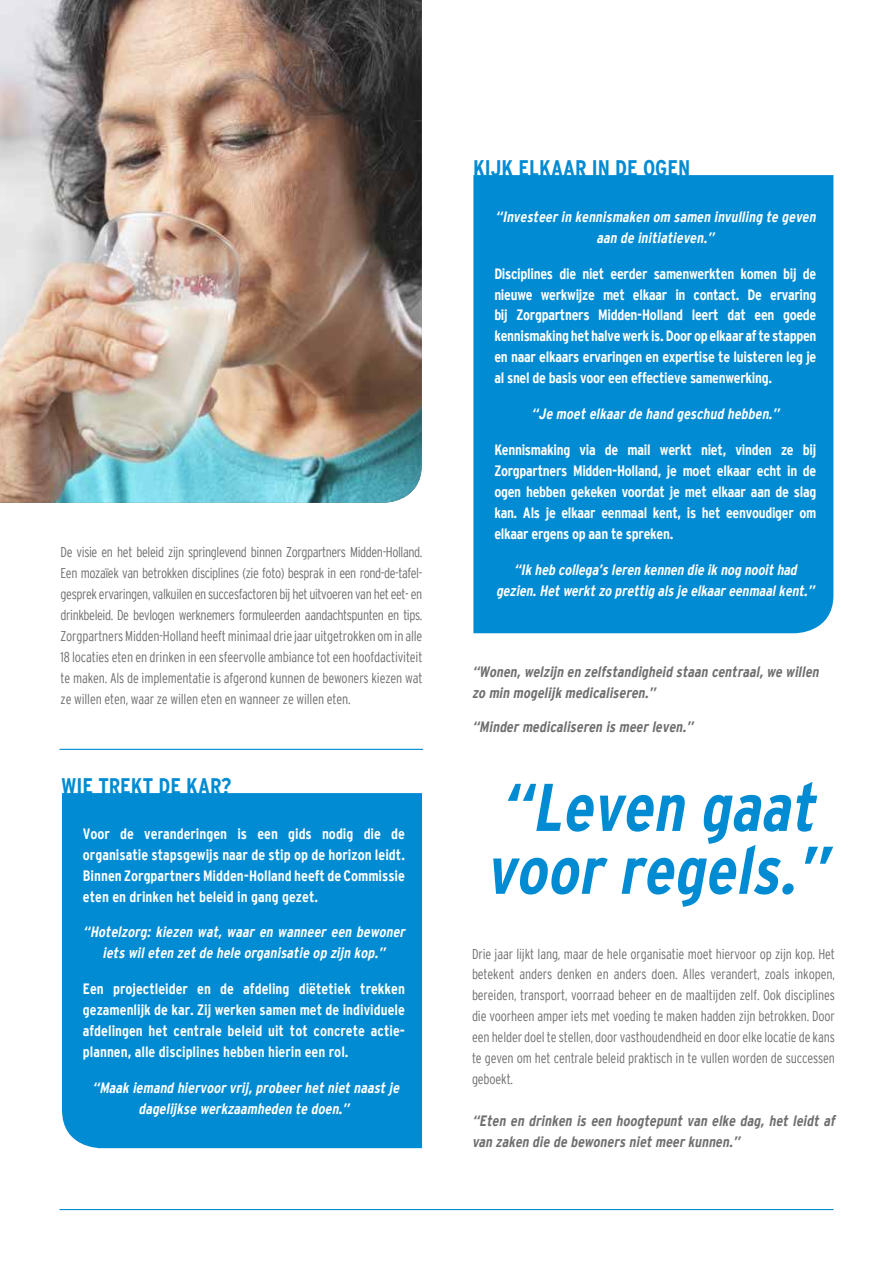
<style>
.page{position:relative;width:893px;height:1263px;background:#fff}
.page>*{position:absolute;margin:0;border:0;box-sizing:border-box;transform-origin:0 0}
.t1{font:italic 700 condensed 67.2px/62.8px "Interstate";color:#008bd2}
.t2{font:700 condensed 22.5px "Interstate";color:#008bd2}
.t3{font:700 condensed 15px/21px "Interstate";letter-spacing:-.01em;color:#fff;text-align:justify}
.t4{font:italic 700 condensed 15px/21px "Interstate";color:#fff;text-align:center}
.t5{font:italic 700 condensed 15px/21px "Interstate";color:#706f6f}
.t6{font:300 condensed 14.25px/21px "Interstate";letter-spacing:-.01em;color:#706f6f;text-align:justify;scale:.96 1}
</style>
<div class="page">
<div style="left:473px;top:175px;width:360px;height:458px;background:#008bd2"></div>
<hr style="left:60px;top:1209px;width:773px;height:1px;background:#008bd2">
<div style="left:62px;top:793px;width:360px;height:355px;background:#008bd2"></div>
<img style="left:0;top:0;width:422px;height:503px">
<hr style="left:60px;top:749px;width:363px;height:1px;background:#008bd2">
<p class="t6" style="left:61px;top:542px;width:378px">De visie en het beleid zijn springlevend binnen Zorgpartners Midden-Holland.<br>Een mozaïek van betrokken disciplines (zie foto) besprak in een rond-de-tafel&shy;gesprek ervaringen, valkuilen en succesfactoren bij het uitvoeren van het eet- en drinkbeleid. De bevlogen werknemers formuleerden aandachtspunten en tips.<br>Zorgpartners Midden-Holland heeft minimaal drie jaar uitgetrokken om in alle 18 locaties eten en drinken in een sfeervolle ambiance tot een hoofdactiviteit te maken. Als de implementatie is afgerond kunnen de bewoners kiezen wat ze willen eten, waar ze willen eten en wanneer ze willen eten.</p>
<h2 class="t2" style="left:473px;top:156px;width:58px">Kijk elkaar</h2>
<h2 class="t2" style="left:592px;top:156px;width:100px">in deogen</h2>
<p class="t4" style="left:495px;top:206px;width:325px">“Investeer in kennismaken om samen invulling te geven aan de initiatieven.”</p>
<p class="t3" style="left:494px;top:263px;width:324px">Disciplines die niet eerder samenwerkten komen bij de nieuwe werkwijze met elkaar in contact. De ervaring bij Zorgpartners Midden-Holland leert dat een goede kennismaking het halve werk is. Door op elkaar af te stappen en naar elkaars ervaringen en expertise te luisteren leg je al snel de basis voor een effectieve samenwerking.</p>
<p class="t4" style="left:531px;top:403px;width:253px">“Je moet elkaar de hand geschud hebben.”</p>
<p class="t3" style="left:494px;top:439px;width:324px">Kennismaking via de mail werkt niet, vinden ze bij Zorgpartners Midden-Holland, je moet elkaar echt in de ogen hebben gekeken voordat je met elkaar aan de slag kan. Als je elkaar eenmaal kent, is het eenvoudiger om elkaar ergens op aan te spreken.</p>
<p class="t4" style="left:496px;top:559px;width:323px">“Ik heb collega’s leren kennen die ik nog nooithad gezien.Hetwerktzo prettig als je elkaareenmaalkent.”</p>
<p class="t5" style="left:472px;top:661px;width:351px">“Wonen,welzijn en zelfstandigheid staan centraal,we willen zo min mogelijk medicaliseren.”</p>
<p class="t5" style="left:472px;top:716px;width:226px">“Minder medicaliseren is meer leven.”</p>
<h2 class="t2" style="left:62px;top:774px;width:171px">Wie trekt dekar?</h2>
<h1 class="t1" style="left:486px;top:775px;width:357px">“Leven gaat voor regels.”</h1>
<p class="t3" style="left:83px;top:823px;width:324px">Voor de veranderingen is een gids nodig die de organisatie stapsgewijs naar de stip op de horizon leidt.<br>Binnen Zorgpartners Midden-Holland heeft de Commissie eten en drinken het beleid in gang gezet.</p>
<p class="t4" style="left:83px;top:921px;width:327px">“Hotelzorg: kiezen wat, waar en wanneer een bewoner iets wileten zet de hele organisatie op zijn kop.”</p>
<p class="t3" style="left:83px;top:978px;width:324px">Een projectleider en de afdeling diëtetiek trekken gezamenlijk de kar. Zij werken samen met de individuele afdelingen het centrale beleid uit tot concrete actie&shy;plannen, alle disciplines hebben hierin een rol.</p>
<p class="t4" style="left:92px;top:1077px;width:312px">“Maak iemand hiervoor vrij,probeer het niet naast je dagelijkse werkzaamheden te doen.”</p>
<p class="t6" style="left:472px;top:943px;width:380px">Drie jaar lijkt lang, maar de hele organisatie moet hiervoor op zijn kop. Het betekent anders denken en anders doen. Alles verandert, zoals inkopen, bereiden, transport, voorraad beheer en de maaltijden zelf. Ook disciplines die voorheen amper iets met voeding te maken hadden zijn betrokken. Door een helder doel te stellen, door vasthoudendheid en door elke locatie de kans te geven om het centrale beleid praktisch in te vullen worden de successen geboekt.</p>
<p class="t5" style="left:472px;top:1110px;width:367px">“Eten en drinken is een hoogtepunt van elke dag, het leidt af van zaken die de bewoners niet meer kunnen.”</p>
</div>
